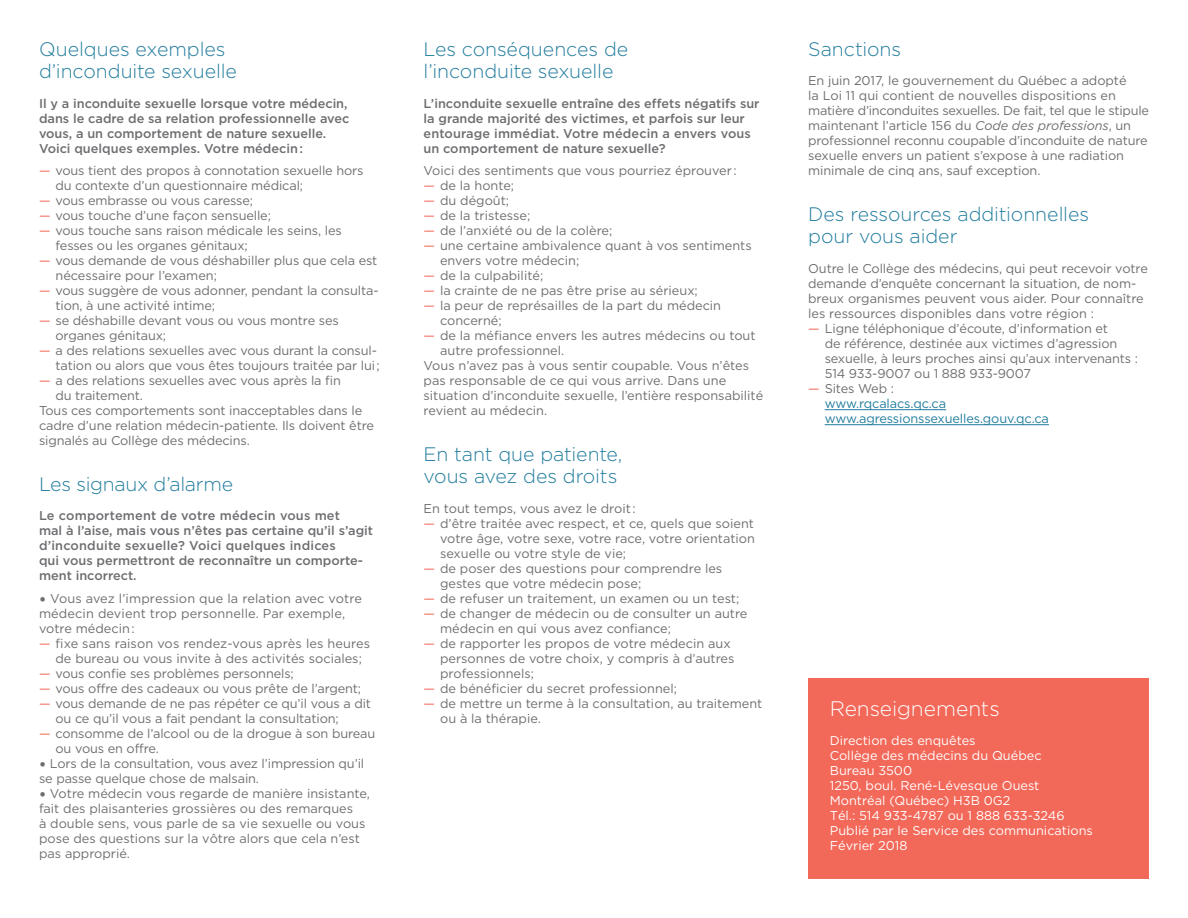
<style>
.page{position:relative;width:1188px;height:918px;background:#fff}
.page>*{position:absolute;margin:0;border:0;box-sizing:border-box;transform-origin:0 0}
.t1{font:300 21px "Gotham";color:#fff}
.t2{font:300 19.5px/22.5px "Gotham";letter-spacing:-.005em;color:#227d9e}
.t3{font:12.75px/15px "Gotham";letter-spacing:-.01em;color:#6d6e71}
.t4{font:500 12.75px/15px "Gotham";color:#6d6e71}
.t5{font:12.75px/15px "Gotham";color:#fff}
.t6{font:12.75px/15px "Gotham";letter-spacing:.01em;color:#6d6e71}
.t7{font:12.75px/15px "Gotham";letter-spacing:-.01em;color:#227d9e}
.s1{color:#f26859}
.s2{font-style:italic}
.s3{color:#6d6e71}
</style>
<div class="page">
<div style="left:808px;top:678px;width:341px;height:201px;background:#f26859"></div>
<hr style="left:825px;top:409px;width:121px;height:1px;background:#227d9e">
<hr style="left:825px;top:424px;width:224px;height:1px;background:#227d9e">
<h2 class="t2" style="left:39px;top:37px;width:199px">Quelques exemples d’inconduite sexuelle</h2>
<p class="t4" style="left:39px;top:96px;width:312px">Il y a inconduite sexuelle lorsque votre médecin, dans le cadre de sa relation professionnelle avec vous, a un comportement de nature sexuelle.<br>Voici quelques exemples. Votre médecin:</p>
<p class="t3" style="left:55px;top:163px;width:310px;text-indent:-16px"><span class="s1">—</span> vous tient des propos à connotation sexuelle hors du contexte d’un questionnaire médical;</p>
<p class="t3" style="left:39px;top:193px;width:216px"><span class="s1">—</span> vous embrasse ou vous caresse;</p>
<p class="t3" style="left:39px;top:208px;width:233px"><span class="s1">—</span> vous touche d’une façon sensuelle;</p>
<p class="t3" style="left:55px;top:223px;width:288px;text-indent:-16px"><span class="s1">—</span> vous touche sans raison médicale les seins, les fesses ou les organes génitaux;</p>
<p class="t3" style="left:55px;top:253px;width:323px;text-indent:-16px"><span class="s1">—</span> vous demande de vous déshabiller plus que cela est nécessaire pour l’examen;</p>
<p class="t3" style="left:55px;top:283px;width:325px;text-indent:-16px"><span class="s1">—</span> vous suggère de vous adonner, pendant la consulta&shy;tion, à une activité intime;</p>
<p class="t3" style="left:55px;top:313px;width:285px;text-indent:-16px"><span class="s1">—</span> se déshabille devant vous ou vous montre ses organes génitaux;</p>
<p class="t3" style="left:39px;top:343px;width:342px;text-align:right"><span class="s1">—</span> a des relations sexuelles avec vous durant la consul&shy;tation ou alors que vous êtes toujours traitée par lui;</p>
<p class="t3" style="left:39px;top:373px;width:304px"><span class="s1">—</span> a des relations sexuelles avec vous après la fin</p>
<p class="t3" style="left:55px;top:388px;width:89px">du traitement.</p>
<p class="t3" style="left:39px;top:403px;width:325px">Tous ces comportements sont inacceptables dans le</p>
<p class="t3" style="left:39px;top:418px;width:336px">cadre d’une relation médecin-patiente. Ils doivent être</p>
<p class="t3" style="left:39px;top:433px;width:212px">signalés au Collège des médecins.</p>
<h2 class="t2" style="left:39px;top:472px;width:196px">Les signaux d’alarme</h2>
<p class="t4" style="left:39px;top:508px;width:336px">Le comportement de votre médecin vous met<br>mal à l’aise, mais vous n’êtes pas certaine qu’il s’agit d’inconduite sexuelle? Voici quelques indices<br>qui vous permettront de reconnaître un comporte&shy;ment incorrect.</p>
<p class="t6" style="left:39px;top:591px;width:325px;text-indent:11px">Vous avez l’impression que la relation avec votre médecin devient trop personnelle. Par exemple, votre médecin:</p>
<p class="t3" style="left:55px;top:636px;width:316px;text-indent:-16px"><span class="s1">—</span> fixe sans raison vos rendez-vous après les heures de bureau ou vous invite à des activités sociales;</p>
<p class="t3" style="left:39px;top:666px;width:256px"><span class="s1">—</span> vous confie ses problèmes personnels;</p>
<p class="t3" style="left:39px;top:681px;width:324px"><span class="s1">—</span> vous offre des cadeaux ou vous prête de l’argent;</p>
<p class="t3" style="left:55px;top:696px;width:317px;text-indent:-16px"><span class="s1">—</span> vous demande de ne pas répéter ce qu’il vous a dit ou ce qu’il vous a fait pendant la consultation;</p>
<p class="t3" style="left:39px;top:726px;width:338px"><span class="s1">—</span> consomme de l’alcool ou de la drogue à son bureau</p>
<p class="t3" style="left:55px;top:741px;width:105px">ou vous en offre.</p>
<p class="t3" style="left:50px;top:756px;width:316px">Lors de la consultation, vous avez l’impression qu’il</p>
<p class="t3" style="left:39px;top:771px;width:222px">se passe quelque chose de malsain.</p>
<p class="t3" style="left:50px;top:786px;width:322px">Votre médecin vous regarde de manière insistante,</p>
<p class="t3" style="left:39px;top:801px;width:316px">fait des plaisanteries grossières ou des remarques</p>
<p class="t3" style="left:39px;top:816px;width:328px">à double sens, vous parle de sa vie sexuelle ou vous</p>
<p class="t3" style="left:39px;top:831px;width:322px">pose des questions sur la vôtre alors que cela n’est</p>
<p class="t3" style="left:39px;top:846px;width:93px">pas approprié.</p>
<h2 class="t2" style="left:424px;top:37px;width:206px">Les conséquences de l’inconduite sexuelle</h2>
<p class="t4" style="left:424px;top:96px;width:337px">L’inconduite sexuelle entraîne des effets négatifs sur la grande majorité des victimes, et parfois sur leur entourage immédiat. Votre médecin a envers vous un comportement de nature sexuelle?</p>
<p class="t3" style="left:424px;top:163px;width:315px">Voici des sentiments que vous pourriez éprouver :</p>
<p class="t3" style="left:424px;top:178px;width:92px"><span class="s1">—</span> de la honte;</p>
<p class="t3" style="left:424px;top:193px;width:87px"><span class="s1">—</span> du dégoût;</p>
<p class="t3" style="left:424px;top:208px;width:108px"><span class="s1">—</span> de la tristesse;</p>
<p class="t3" style="left:424px;top:223px;width:190px"><span class="s1">—</span> de l’anxiété ou de la colère;</p>
<p class="t3" style="left:440px;top:238px;width:313px;text-indent:-16px"><span class="s1">—</span> une certaine ambivalence quant à vos sentiments envers votre médecin;</p>
<p class="t3" style="left:424px;top:268px;width:121px"><span class="s1">—</span> de la culpabilité;</p>
<p class="t3" style="left:424px;top:283px;width:276px"><span class="s1">—</span> la crainte de ne pas être prise au sérieux;</p>
<p class="t3" style="left:440px;top:298px;width:283px;text-indent:-16px"><span class="s1">—</span> la peur de représailles de la part du médecin concerné;</p>
<p class="t3" style="left:424px;top:328px;width:333px"><span class="s1">—</span> de la méfiance envers les autres médecins ou tout</p>
<p class="t3" style="left:440px;top:343px;width:126px">autre professionnel.</p>
<p class="t3" style="left:424px;top:358px;width:327px">Vous n’avez pas à vous sentir coupable. Vous n’êtes</p>
<p class="t3" style="left:424px;top:373px;width:304px">pas responsable de ce qui vous arrive. Dans une</p>
<p class="t3" style="left:424px;top:388px;width:341px">situation d’inconduite sexuelle, l’entière responsabilité</p>
<p class="t3" style="left:424px;top:403px;width:125px">revient au médecin.</p>
<h2 class="t2" style="left:424px;top:442px;width:200px">En tant que patiente, vous avez des droits</h2>
<p class="t3" style="left:424px;top:501px;width:214px">En tout temps, vous avez le droit :</p>
<p class="t3" style="left:440px;top:516px;width:316px;text-align:justify;text-indent:-16px"><span class="s1">—</span> d’être traitée avec respect, et ce, quels que soient votre âge, votre sexe, votre race, votre orientation sexuelle ou votre style de vie;</p>
<p class="t3" style="left:440px;top:561px;width:284px;text-indent:-16px"><span class="s1">—</span> de poser des questions pour comprendre les gestes que votre médecin pose;</p>
<p class="t3" style="left:424px;top:591px;width:317px"><span class="s1">—</span> de refuser un traitement, un examen ou un test;</p>
<p class="t3" style="left:440px;top:606px;width:309px;text-indent:-16px"><span class="s1">—</span> de changer de médecin ou de consulter un autre médecin en qui vous avez confiance;</p>
<p class="t3" style="left:440px;top:636px;width:296px;text-indent:-16px"><span class="s1">—</span> de rapporter les propos de votre médecin aux personnes de votre choix, y compris à d’autres professionnels;</p>
<p class="t3" style="left:424px;top:681px;width:255px"><span class="s1">—</span> de bénéficier du secret professionnel;</p>
<p class="t3" style="left:440px;top:696px;width:324px;text-indent:-16px"><span class="s1">—</span> de mettre un terme à la consultation, au traitement ou à la thérapie.</p>
<h2 class="t2" style="left:808px;top:37px;width:94px">Sanctions</h2>
<p class="t3" style="left:808px;top:73px;width:342px">En juin 2017, le gouvernement du Québec a adopté<br>la Loi 11 qui contient de nouvelles dispositions en matière d’inconduites sexuelles. De fait, tel que le stipule maintenant l’article 156 du <span class="s2">Code des professions</span>, un professionnel reconnu coupable d’inconduite de nature sexuelle envers un patient s’expose à une radiation minimale de cinq ans, sauf exception.</p>
<h2 class="t2" style="left:808px;top:202px;width:282px">Des ressources additionnelles pour vous aider</h2>
<p class="t3" style="left:808px;top:261px;width:341px">Outre le Collège des médecins, qui peut recevoir votre demande d’enquête concernant la situation, de nom&shy;breux organismes peuvent vous aider. Pour connaître les ressources disponibles dans votre région :</p>
<p class="t3" style="left:825px;top:321px;width:315px;text-indent:-16px"><span class="s1">—</span> Ligne téléphonique d’écoute, d’information et<br>de référence, destinée aux victimes d’agression sexuelle, à leurs proches ainsi qu’aux intervenants :<br>514 933-9007 ou 1 888 933-9007</p>
<p class="t7" style="left:825px;top:381px;width:226px;text-indent:-16px"><span class="s1">—</span> <span class="s3">Sites Web :<br></span>www.rqcalacs.qc.ca www.agressionssexuelles.gouv.qc.ca</p>
<h1 class="t1" style="left:830px;top:697px;width:172px">Renseignements</h1>
<p class="t5" style="left:830px;top:733px;width:265px">Direction des enquêtes<br>Collège des médecins du Québec<br>Bureau 3500<br>1250, boul. René-Lévesque Ouest<br>Montréal (Québec) H3B 0G2<br>Tél.: 514 933-4787 ou 1 888 633-3246<br>Publié par le Service des communications<br>Février 2018</p>
</div>
